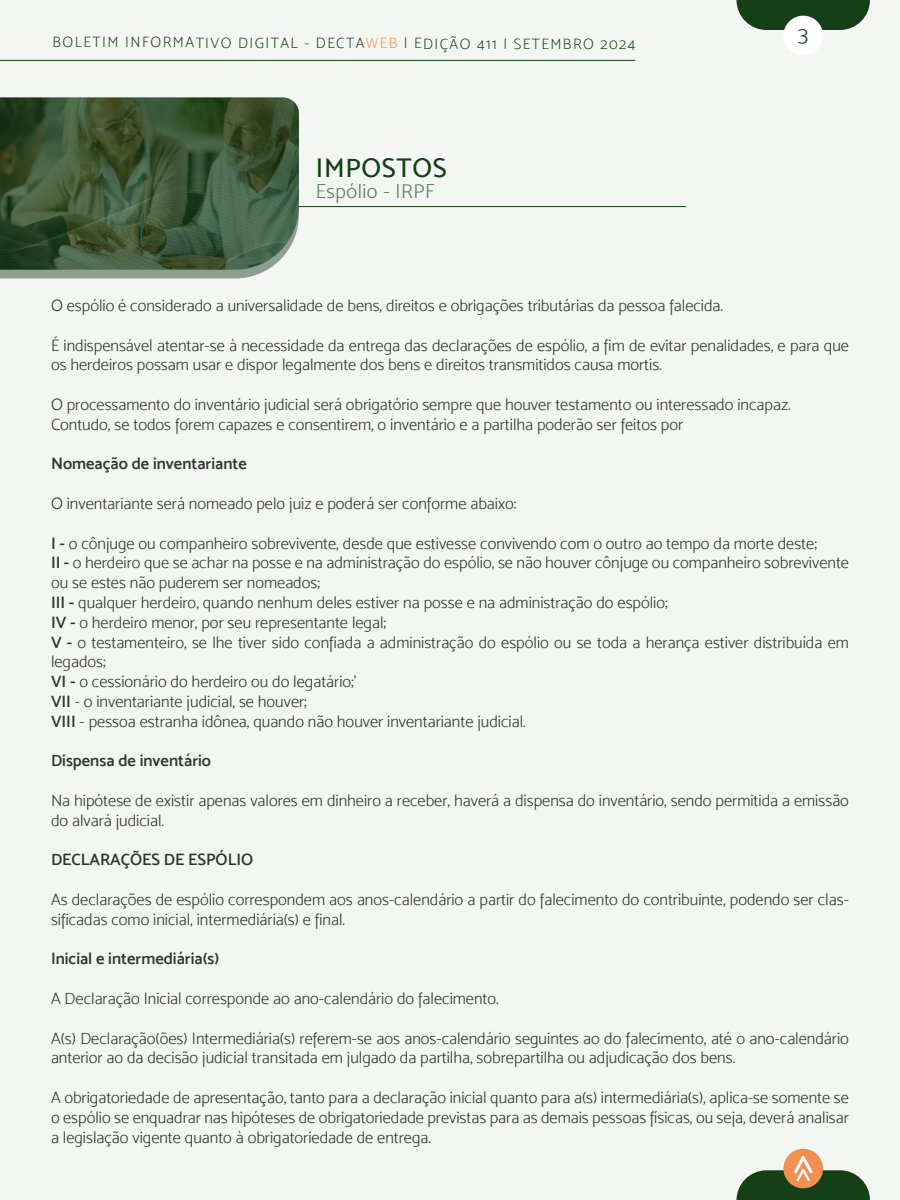
<style>
.page{position:relative;width:900px;height:1200px;background:#f4f6f4}
.page>*{position:absolute;margin:0;border:0;box-sizing:border-box;transform-origin:0 0}
.t1{font:27px "Mosk Medium 500";letter-spacing:.025em;color:#154017}
.t2{font:22.5px "Mosk Light 300";color:#154017}
.t3{font:20.25px "Mosk Light 300";letter-spacing:.025em;color:#5b795d}
.t4{font:16.5px/19.8px "Mosk Light 300";color:#333}
.t5{font:16.5px "Mosk Semi Bold 600";color:#333}
.t6{font:15px "Mosk Extra Light 200";letter-spacing:.095em;color:#154017}
.s1{color:#ff914d}
.s2{font-family:"Mosk Semi Bold 600"}
</style>
<div class="page">
<svg style="left:736px;top:0;width:134px;height:30px;background:#2e5430"></svg>
<div style="left:783px;top:16px;width:40px;height:39px;background:#fff;border-radius:50%"></div>
<div style="left:783px;top:1149px;width:40px;height:39px;background:#f28f53;border-radius:50%"></div>
<svg style="left:736px;top:1156px;width:134px;height:44px"></svg>
<hr style="left:0;top:60px;width:635px;height:1px;background:#154017">
<svg style="left:0;top:270px;width:299px;height:8px;background:#9bab9d"></svg>
<img style="left:0;top:98px;width:299px;height:172px">
<hr style="left:299px;top:206px;width:387px;height:1px;background:#154017">
<p class="t6" style="left:52px;top:34px;width:585px">BOLETIM INFORMATIVO DIGITAL - DECTA<span class="s1">WEB</span> | EDIÇÃO 411 | SETEMBRO 2024</p>
<h2 class="t2" style="left:798px;top:21px;width:12px">3</h2>
<h1 class="t1" style="left:316px;top:152px;width:133px">IMPOSTOS</h1>
<p class="t3" style="left:316px;top:180px;width:120px">Espólio - IRPF</p>
<p class="t4" style="left:51px;top:295px;width:674px">O espólio é considerado a universalidade de bens, direitos e obrigações tributárias da pessoa falecida.</p>
<p class="t4" style="left:51px;top:335px;width:800px">É indispensável atentar-se à necessidade da entrega das declarações de espólio, a fim de evitar penalidades, e para que os herdeiros possam usar e dispor legalmente dos bens e direitos transmitidos causa mortis.</p>
<p class="t4" style="left:51px;top:394px;width:741px">O processamento do inventário judicial será obrigatório sempre que houver testamento ou interessado incapaz.<br>Contudo, se todos forem capazes e consentirem, o inventário e a partilha poderão ser feitos por</p>
<p class="t5" style="left:51px;top:454px;width:197px">Nomeação de inventariante</p>
<p class="t4" style="left:51px;top:493px;width:467px">O inventariante será nomeado pelo juiz e poderá ser conforme abaixo:</p>
<p class="t4" style="left:51px;top:533px;width:800px"><span class="s2">I -</span> o cônjuge ou companheiro sobrevivente, desde que estivesse convivendo com o outro ao tempo da morte deste;<br><span class="s2">II -</span> o herdeiro que se achar na posse e na administração do espólio, se não houver cônjuge ou companheiro sobrevivente ou se estes não puderem ser nomeados;<br><span class="s2">III -</span> qualquer herdeiro, quando nenhum deles estiver na posse e na administração do espólio;<br><span class="s2">IV -</span> o herdeiro menor, por seu representante legal;<br><span class="s2">V -</span> o testamenteiro, se lhe tiver sido confiada a administração do espólio ou se toda a herança estiver distribuída em legados;<br><span class="s2">VI -</span> o cessionário do herdeiro ou do legatário;'<br><span class="s2">VII</span> - o inventariante judicial, se houver;<br><span class="s2">VIII</span> - pessoa estranha idônea, quando não houver inventariante judicial.</p>
<p class="t5" style="left:51px;top:751px;width:162px">Dispensa de inventário</p>
<p class="t4" style="left:51px;top:790px;width:800px">Na hipótese de existir apenas valores em dinheiro a receber, haverá a dispensa do inventário, sendo permitida a emissão do alvará judicial.</p>
<p class="t5" style="left:51px;top:850px;width:204px">DECLARAÇÕES DE ESPÓLIO</p>
<p class="t4" style="left:51px;top:889px;width:799px">As declarações de espólio correspondem aos anos-calendário a partir do falecimento do contribuinte, podendo ser clas&shy;sificadas como inicial, intermediária(s) e final.</p>
<p class="t5" style="left:51px;top:949px;width:170px">Inicial e intermediária(s)</p>
<p class="t4" style="left:51px;top:988px;width:449px">A Declaração Inicial corresponde ao ano-calendário do falecimento.</p>
<p class="t4" style="left:51px;top:1028px;width:799px">A(s) Declaração(ões) Intermediária(s) referem-se aos anos-calendário seguintes ao do falecimento, até o ano-calendário anterior ao da decisão judicial transitada em julgado da partilha, sobrepartilha ou adjudicação dos bens.</p>
<p class="t4" style="left:51px;top:1087px;width:799px;text-align:justify">A obrigatoriedade de apresentação, tanto para a declaração inicial quanto para a(s) intermediária(s), aplica-se somente se o espólio se enquadrar nas hipóteses de obrigatoriedade previstas para as demais pessoas físicas, ou seja, deverá analisar a legislação vigente quanto à obrigatoriedade de entrega.</p>
</div>
